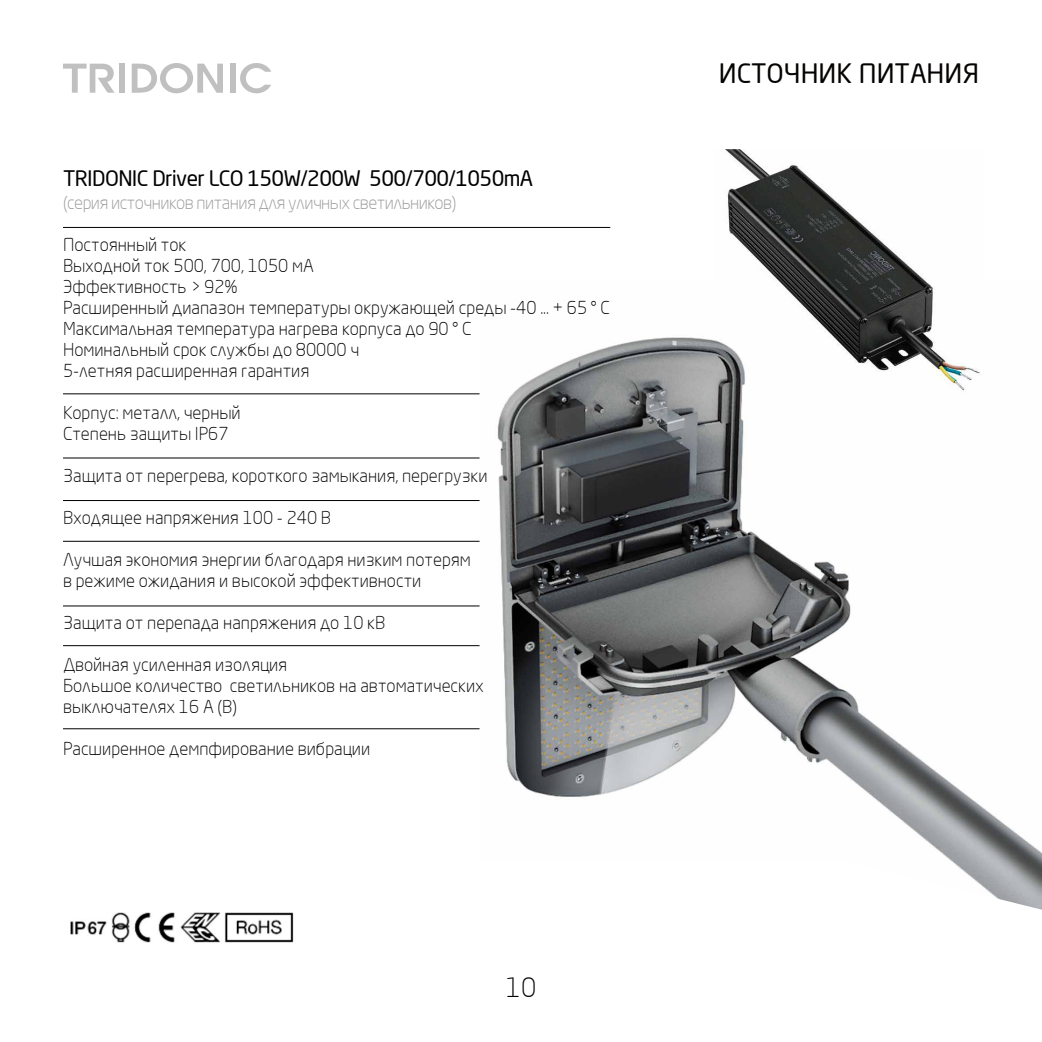
<style>
.page{position:relative;width:1042px;height:1042px;background:#fff}
.page>*{position:absolute;margin:0;border:0;box-sizing:border-box;transform-origin:0 0}
.t1{font:26.25px "Neo Sans Pro";color:#050402}
.t2{font:300 26.25px "Neo Sans Pro";color:#000}
.t3{font:21px "Neo Sans Pro";letter-spacing:-.03em;color:#000}
.t4{font:300 17.5px/21px "Neo Sans Pro";color:#000}
.t5{font:300 17.5px "Neo Sans Pro";letter-spacing:-.03em;color:#9c9a9a}
</style>
<div class="page">
<img style="left:479px;top:337px;width:563px;height:572px">
<hr style="left:63px;top:227px;width:547px;height:1px;background:#000">
<hr style="left:63px;top:393px;width:416px;height:1px;background:#000">
<hr style="left:63px;top:458px;width:416px;height:1px;background:#000">
<hr style="left:63px;top:500px;width:416px;height:1px;background:#000">
<hr style="left:63px;top:541px;width:416px;height:1px;background:#000">
<hr style="left:63px;top:606px;width:416px;height:1px;background:#000">
<hr style="left:63px;top:645px;width:416px;height:1px;background:#000">
<hr style="left:63px;top:728px;width:416px;height:1px;background:#000">
<img style="left:714px;top:149px;width:268px;height:245px">
<svg style="left:132px;top:63px;width:91px;height:30px"></svg>
<svg style="left:240px;top:63px;width:31px;height:30px"></svg>
<svg style="left:63px;top:64px;width:52px;height:29px"></svg>
<div style="left:119px;top:64px;width:6px;height:29px;background:#c1c0c1"></div>
<div style="left:230px;top:64px;width:5px;height:29px;background:#c1c0c1"></div>
<img style="left:70px;top:912px;width:224px;height:31px">
<p class="t3" style="left:63px;top:166px;width:472px">TRIDONIC Driver LCO 150W/200W 500/700/1050mA</p>
<p class="t5" style="left:63px;top:192px;width:395px">(серия источников питания для уличных светильников)</p>
<p class="t4" style="left:63px;top:234px;width:548px">Постоянный ток<br>Выходной ток 500, 700, 1050 мА<br>Эффективность &gt; 92%<br>Расширенный диапазон температуры окружающей среды -40 ... + 65 ° C Максимальная температура нагрева корпуса до 90 ° C<br>Номинальный срок службы до 80000 ч<br>5-летняя расширенная гарантия</p>
<p class="t4" style="left:63px;top:402px;width:179px">Корпус: металл, черный<br>Степень защиты IP67</p>
<p class="t4" style="left:63px;top:465px;width:426px">Защита от перегрева, короткого замыкания, перегрузки</p>
<p class="t4" style="left:63px;top:507px;width:270px">Входящее напряжения 100 - 240 В</p>
<p class="t4" style="left:63px;top:549px;width:409px">Лучшая экономия энергии благодаря низким потерям в режиме ожидания и высокой эффективности</p>
<p class="t4" style="left:63px;top:612px;width:324px">Защита от перепада напряжения до 10 кВ</p>
<p class="t4" style="left:63px;top:654px;width:422px">Двойная усиленная изоляция<br>Большое количество светильников на автоматических выключателях 16 A (B)</p>
<p class="t4" style="left:63px;top:738px;width:309px">Расширенное демпфирование вибрации</p>
<h1 class="t2" style="left:506px;top:971px;width:32px">10</h1>
<h1 class="t1" style="left:719px;top:57px;width:261px">ИСТОЧНИК ПИТАНИЯ</h1>
</div>
